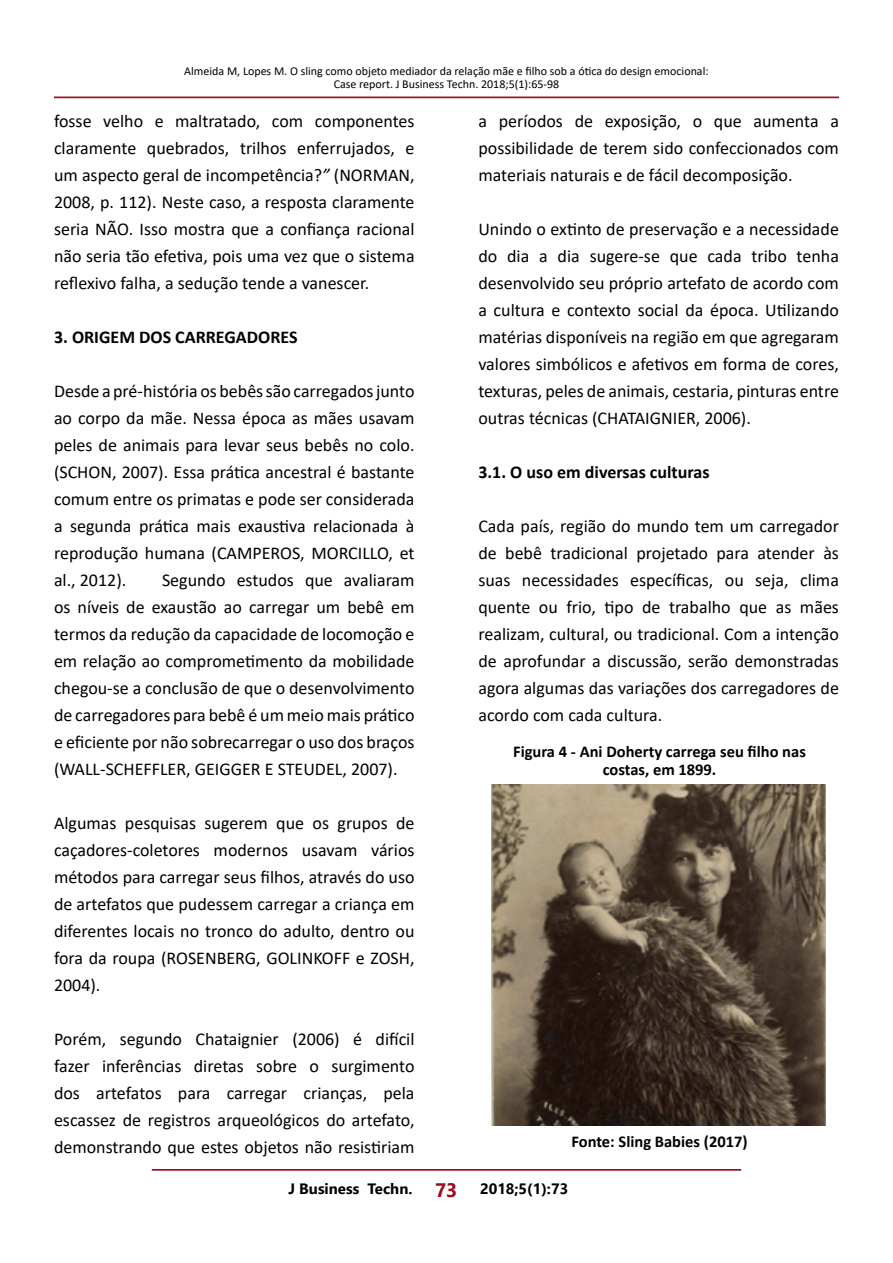
<style>
.page{position:relative;width:893px;height:1263px;background:#fff}
.page>*{position:absolute;margin:0;border:0;box-sizing:border-box;transform-origin:0 0}
.t1{font:18px/27px "Calibri";color:#000;text-align:justify}
.t2{font:700 18px "Calibri";color:#000}
.t3{font:700 16.5px/18.1px "Calibri";color:#000;text-align:center}
.t4{font:700 15px "Segoe UI";color:#000}
.t5{font:12px/13.5px "Calibri";color:#000;text-align:center}
.s1{font-style:italic}
.s2{font-size:19.5px;color:#9d0d1e}
</style>
<div class="page">
<hr style="left:152px;top:1169px;width:589px;height:2px;background:#9d0d1e">
<hr style="left:54px;top:97px;width:785px;height:1px;background:#9d0d1e">
<img style="left:492px;top:784px;width:334px;height:341px">
<p class="t5" style="left:184px;top:64px;width:526px">Almeida M, Lopes M. O sling como objeto mediador da relação mãe e filho sob a ótica do design emocional:<br>Case report. J Business Techn. 2018;5(1):65-98</p>
<p class="t1" style="left:54px;top:107px;width:362px">fosse velho e maltratado, com componentes claramente quebrados, trilhos enferrujados, e um aspecto geral de incompetência?<span class="s1">”</span> (NORMAN, 2008, p. 112). Neste caso, a resposta claramente seria NÃO. Isso mostra que a confiança racional não seria tão efetiva, pois uma vez que o sistema reflexivo falha, a sedução tende a vanescer.</p>
<p class="t2" style="left:54px;top:324px;width:245px">3. ORIGEM DOS CARREGADORES</p>
<p class="t1" style="left:54px;top:377px;width:362px">Desde a pré-história os bebês são carregados junto ao corpo da mãe. Nessa época as mães usavam peles de animais para levar seus bebês no colo. (SCHON, 2007). Essa prática ancestral é bastante comum entre os primatas e pode ser considerada a segunda prática mais exaustiva relacionada à reprodução humana (CAMPEROS, MORCILLO, et al., 2012).</p>
<p class="t1" style="left:54px;top:566px;width:362px;text-indent:108px">Segundo estudos que avaliaram os níveis de exaustão ao carregar um bebê em termos da redução da capacidade de locomoção e em relação ao comprometimento da mobilidade chegou-se a conclusão de que o desenvolvimento de carregadores para bebê é um meio mais prático e eficiente por não sobrecarregar o uso dos braços (WALL-SCHEFFLER, GEIGGER E STEUDEL, 2007).</p>
<p class="t1" style="left:54px;top:809px;width:362px">Algumas pesquisas sugerem que os grupos de caçadores-coletores modernos usavam vários métodos para carregar seus filhos, através do uso de artefatos que pudessem carregar a criança em diferentes locais no tronco do adulto, dentro ou fora da roupa (ROSENBERG, GOLINKOFF e ZOSH, 2004).</p>
<p class="t1" style="left:54px;top:1025px;width:362px">Porém, segundo Chataignier (2006) é difícil fazer inferências diretas sobre o surgimento dos artefatos para carregar crianças, pela escassez de registros arqueológicos do artefato, demonstrando que estes objetos não resistiriam</p>
<p class="t1" style="left:478px;top:107px;width:362px">a períodos de exposição, o que aumenta a possibilidade de terem sido confeccionados com materiais naturais e de fácil decomposição.</p>
<p class="t1" style="left:478px;top:215px;width:362px">Unindo o extinto de preservação e a necessidade do dia a dia sugere-se que cada tribo tenha desenvolvido seu próprio artefato de acordo com a cultura e contexto social da época. Utilizando matérias disponíveis na região em que agregaram valores simbólicos e afetivos em forma de cores, texturas, peles de animais, cestaria, pinturas entre outras técnicas (CHATAIGNIER, 2006).</p>
<p class="t2" style="left:478px;top:459px;width:233px">3.1. O uso em diversas culturas</p>
<p class="t1" style="left:478px;top:512px;width:362px">Cada país, região do mundo tem um carregador de bebê tradicional projetado para atender às suas necessidades específicas, ou seja, clima quente ou frio, tipo de trabalho que as mães realizam, cultural, ou tradicional. Com a intenção de aprofundar a discussão, serão demonstradas agora algumas das variações dos carregadores de acordo com cada cultura.</p>
<p class="t3" style="left:513px;top:742px;width:294px">Figura 4 - Ani Doherty carrega seu filho nas costas, em 1899.</p>
<p class="t3" style="left:571px;top:1132px;width:178px">Fonte: Sling Babies (2017)</p>
<p class="t4" style="left:288px;top:1174px;width:281px">J Business Techn. <span class="s2">73</span> 2018;5(1):73</p>
</div>
